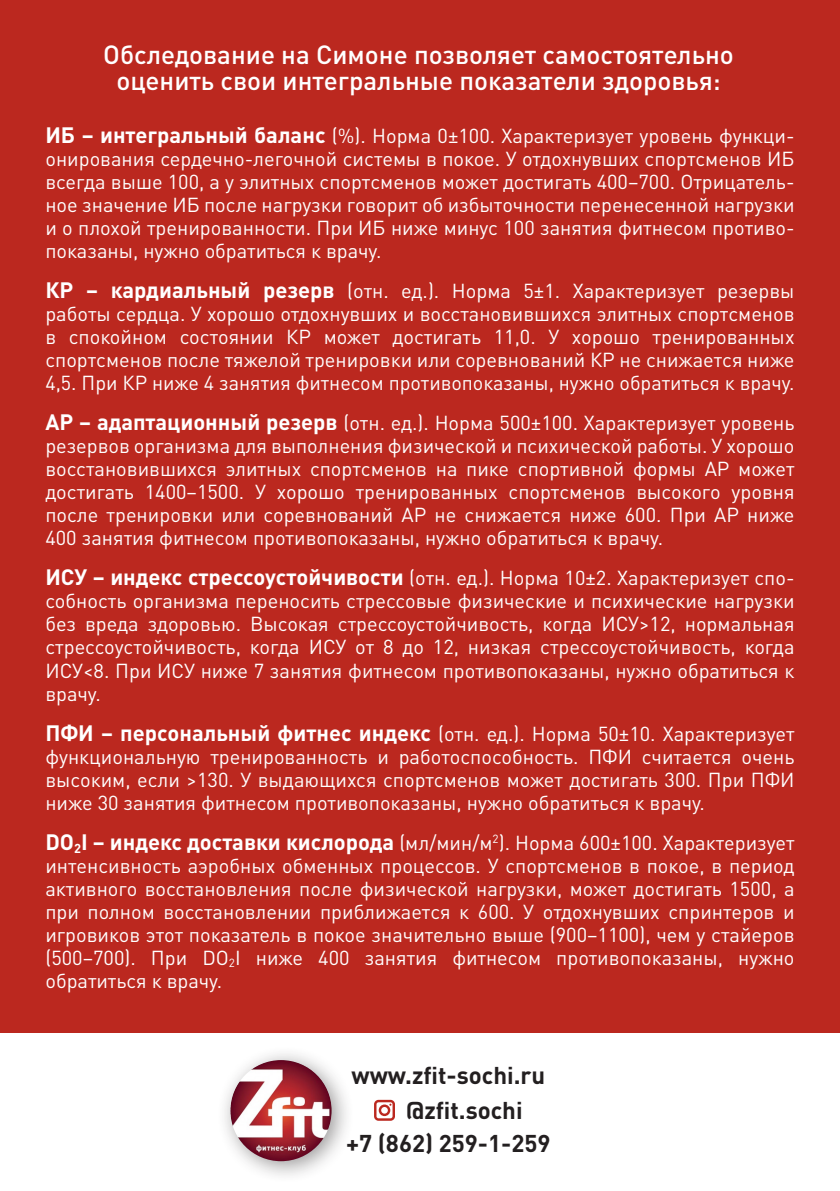
<style>
.page{position:relative;width:840px;height:1191px;background:#fff}
.page>*{position:absolute;margin:0;border:0;box-sizing:border-box;transform-origin:0 0}
.t1{font:500 26px/26px "DIN Pro";color:#fff;text-align:center}
.t2{font:700 24px "DIN Pro";color:#231f20}
.t3{font:20px/23px "DIN Pro";color:#fff;text-align:justify}
.s1{font-weight:700;font-size:22px}
</style>
<div class="page">
<div style="left:0;top:0;width:839px;height:1032px;background:#bb281f"></div>
<div style="left:216px;top:1045px;width:138px;height:138px;background:#231f20;opacity:.45"></div>
<img style="left:230px;top:1060px;width:101px;height:101px;border-radius:51px">
<svg style="left:374px;top:1099px;width:21px;height:21px"></svg>
<h1 class="t1" style="left:103px;top:39px;width:632px">Обследование на Симоне позволяет самостоятельно оценить свои интегральные показатели здоровья:</h1>
<p class="t3" style="left:45px;top:123px;width:750px"><span class="s1">И Б – интегральный баланс</span> (%). Норма 0±100. Характеризует уровень функци&shy;онирования сердечно-легочной системы в покое. У отдохнувших спортсменов ИБ всегда выше 100, а у элитных спортсменов может достигать 400–700. Отрицатель&shy;ное значение ИБ после нагрузки говорит об избыточности перенесенной нагрузки и о плохой тренированности. При ИБ ниже минус 100 занятия фитнесом противо&shy;показаны, нужно обратиться к врачу.</p>
<p class="t3" style="left:45px;top:278px;width:750px"><span class="s1">КР – кардиальный резерв</span> (отн. ед.). Норма 5±1. Характеризует резервы работы сердца. У хорошо отдохнувших и восстановившихся элитных спортсменов в спокойном состоянии КР может достигать 11,0. У хорошо тренированных спортсменов после тяжелой тренировки или соревнований КР не снижается ниже 4,5. При КР ниже 4 занятия фитнесом противопоказаны, нужно обратиться к врачу.</p>
<p class="t3" style="left:45px;top:410px;width:750px"><span class="s1">АР – адаптационный резерв</span> (отн. ед.). Норма 500±100. Характеризует уровень резервов организма для выполнения физической и психической работы. У хорошо восстановившихся элитных спортсменов на пике спортивной формы АР может достигать 1400–1500. У хорошо тренированных спортсменов высокого уровня после тренировки или соревнований АР не снижается ниже 600. При АР ниже 400 занятия фитнесом противопоказаны, нужно обратиться к врачу.</p>
<p class="t3" style="left:45px;top:565px;width:750px"><span class="s1">ИСУ – индекс стрессоустойчивости</span> (отн. ед.). Норма 10±2. Характеризует спо&shy;собность организма переносить стрессовые физические и психические нагрузки без вреда здоровью. Высокая стрессоустойчивость, когда ИСУ&gt;12, нормальная стрессоустойчивость, когда ИСУ от 8 до 12, низкая стрессоустойчивость, когда ИСУ&lt;8. При ИСУ ниже 7 занятия фитнесом противопоказаны, нужно обратиться к врачу.</p>
<p class="t3" style="left:45px;top:720px;width:750px"><span class="s1">ПФИ – персональный фитнес индекс</span> (отн. ед.). Норма 50±10. Характеризует функциональную тренированность и работоспособность. ПФИ считается очень высоким, если &gt;130. У выдающихся спортсменов может достигать 300. При ПФИ ниже 30 занятия фитнесом противопоказаны, нужно обратиться к врачу.</p>
<p class="t3" style="left:45px;top:829px;width:750px"><span class="s1">DO</span><sub>2</sub><span class="s1">I – индекс доставки кислорода</span> (мл/мин/м<sup>2</sup>). Норма 600±100. Характеризует интенсивность аэробных обменных процессов. У спортсменов в покое, в период активного восстановления после физической нагрузки, может достигать 1500, а при полном восстановлении приближается к 600. У отдохнувших спринтеров и игровиков этот показатель в покое значительно выше (900–1100), чем у стайеров (500–700). При DO<sub>2</sub>I ниже 400 занятия фитнесом противопоказаны, нужно обратиться к врачу.</p>
<p class="t2" style="left:351px;top:1055px;width:195px">www.zfit-sochi.ru</p>
<p class="t2" style="left:406px;top:1090px;width:118px">@zfit.sochi</p>
<p class="t2" style="left:346px;top:1123px;width:206px">+7 (862) 259-1-259</p>
</div>
